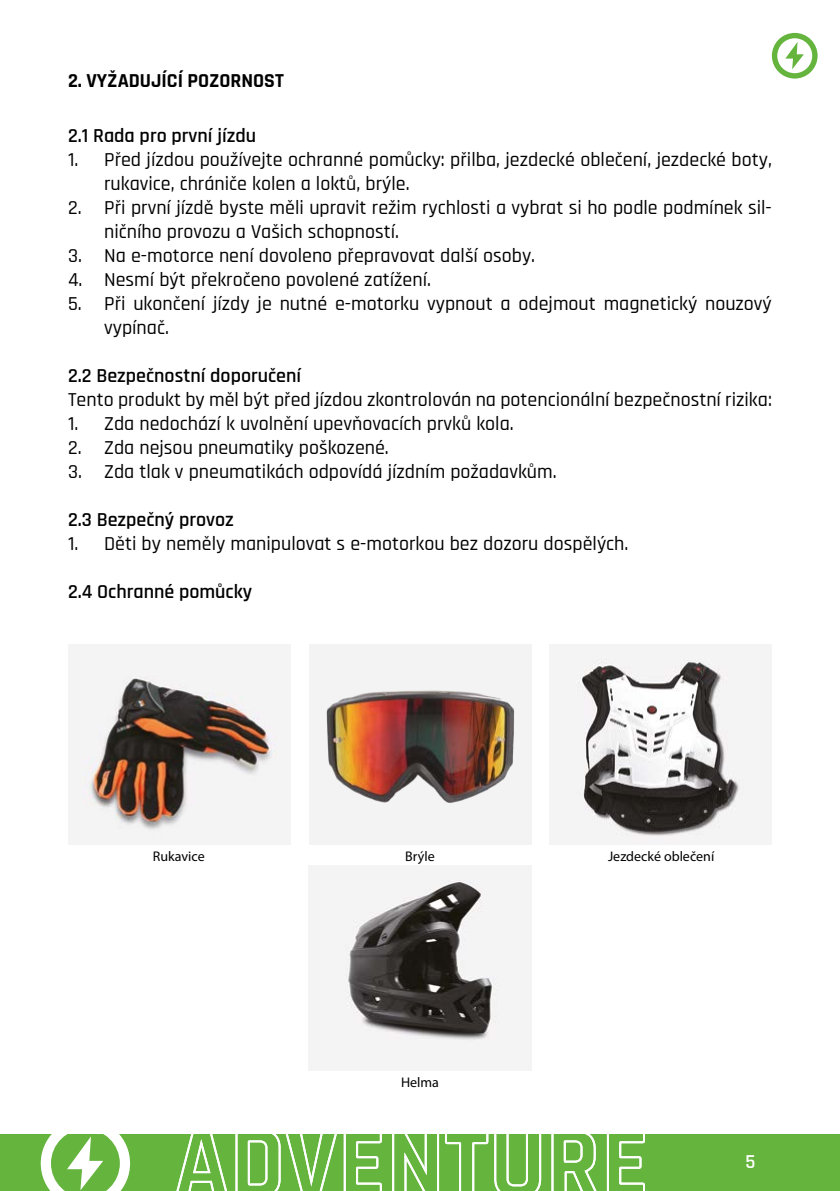
<style>
.page{position:relative;width:840px;height:1191px;background:#fff}
.page>*{position:absolute;margin:0;border:0;box-sizing:border-box;transform-origin:0 0}
.t1{font:500 20px/24px "Rajdhani";color:#000}
.t2{font:600 20px "Rajdhani";color:#000}
.t3{font:700 20px "Rajdhani";color:#000}
.t4{font:600 20px "Rajdhani";color:#fff}
.t5{font:14px "Myriad Pro";color:#000}
</style>
<div class="page">
<div style="left:309px;top:644px;width:222px;height:201px;background:#f4f3f4"></div>
<img style="left:309px;top:865px;width:222px;height:205px">
<img style="left:549px;top:644px;width:222px;height:201px">
<img style="left:326px;top:690px;width:189px;height:113px">
<img style="left:68px;top:644px;width:222px;height:201px">
<div style="left:0;top:1134px;width:839px;height:57px;background:#64b43d"></div>
<svg style="left:785px;top:42px;width:18px;height:27px"></svg>
<div style="left:771px;top:33px;width:46px;height:46px;border:5px solid #64b43d;border-radius:50%"></div>
<svg style="left:41px;top:1134px;width:89px;height:57px"></svg>
<svg style="left:176px;top:1134px;width:206px;height:57px"></svg>
<svg style="left:392px;top:1134px;width:150px;height:57px"></svg>
<svg style="left:551px;top:1134px;width:46px;height:57px"></svg>
<svg style="left:606px;top:1134px;width:39px;height:57px"></svg>
<p class="t3" style="left:68px;top:68px;width:217px">2. VYŽADUJÍCÍ POZORNOST</p>
<p class="t2" style="left:68px;top:124px;width:189px">2.1 Rada pro první jízdu</p>
<p class="t1" style="left:104px;top:148px;width:668px;text-indent:-36px">1. Před jízdou používejte ochranné pomůcky: přilba, jezdecké oblečení, jezdecké boty, rukavice, chrániče kolen a loktů, brýle.</p>
<p class="t1" style="left:104px;top:196px;width:668px;text-indent:-36px">2. Při první jízdě byste měli upravit režim rychlosti a vybrat si ho podle podmínek sil&shy;ničního provozu a Vašich schopností.</p>
<p class="t1" style="left:68px;top:244px;width:468px">3. Na e-motorce není dovoleno přepravovat další osoby.</p>
<p class="t1" style="left:68px;top:268px;width:364px">4. Nesmí být překročeno povolené zatížení.</p>
<p class="t1" style="left:104px;top:292px;width:668px;text-indent:-36px">5. Při ukončení jízdy je nutné e-motorku vypnout a odejmout magnetický nouzový vypínač.</p>
<p class="t2" style="left:68px;top:364px;width:234px">2.2 Bezpečnostní doporučení</p>
<p class="t1" style="left:68px;top:388px;width:704px">Tento produkt by měl být před jízdou zkontrolován na potencionální bezpečnostní rizika:</p>
<p class="t1" style="left:68px;top:412px;width:447px">1. Zda nedochází k uvolnění upevňovacích prvků kola.</p>
<p class="t1" style="left:68px;top:436px;width:322px">2. Zda nejsou pneumatiky poškozené.</p>
<p class="t1" style="left:68px;top:460px;width:490px">3. Zda tlak v pneumatikách odpovídá jízdním požadavkům.</p>
<p class="t2" style="left:68px;top:508px;width:167px">2.3 Bezpečný provoz</p>
<p class="t1" style="left:68px;top:532px;width:561px">1. Děti by neměly manipulovat s e-motorkou bez dozoru dospělých.</p>
<p class="t2" style="left:68px;top:580px;width:185px">2.4 Ochranné pomůcky</p>
<p class="t5" style="left:153px;top:848px;width:53px">Rukavice</p>
<p class="t5" style="left:405px;top:848px;width:31px">Brýle</p>
<p class="t5" style="left:401px;top:1073px;width:39px">Helma</p>
<p class="t5" style="left:607px;top:848px;width:108px">Jezdecké oblečení</p>
<p class="t4" style="left:745px;top:1150px;width:11px">5</p>
</div>
